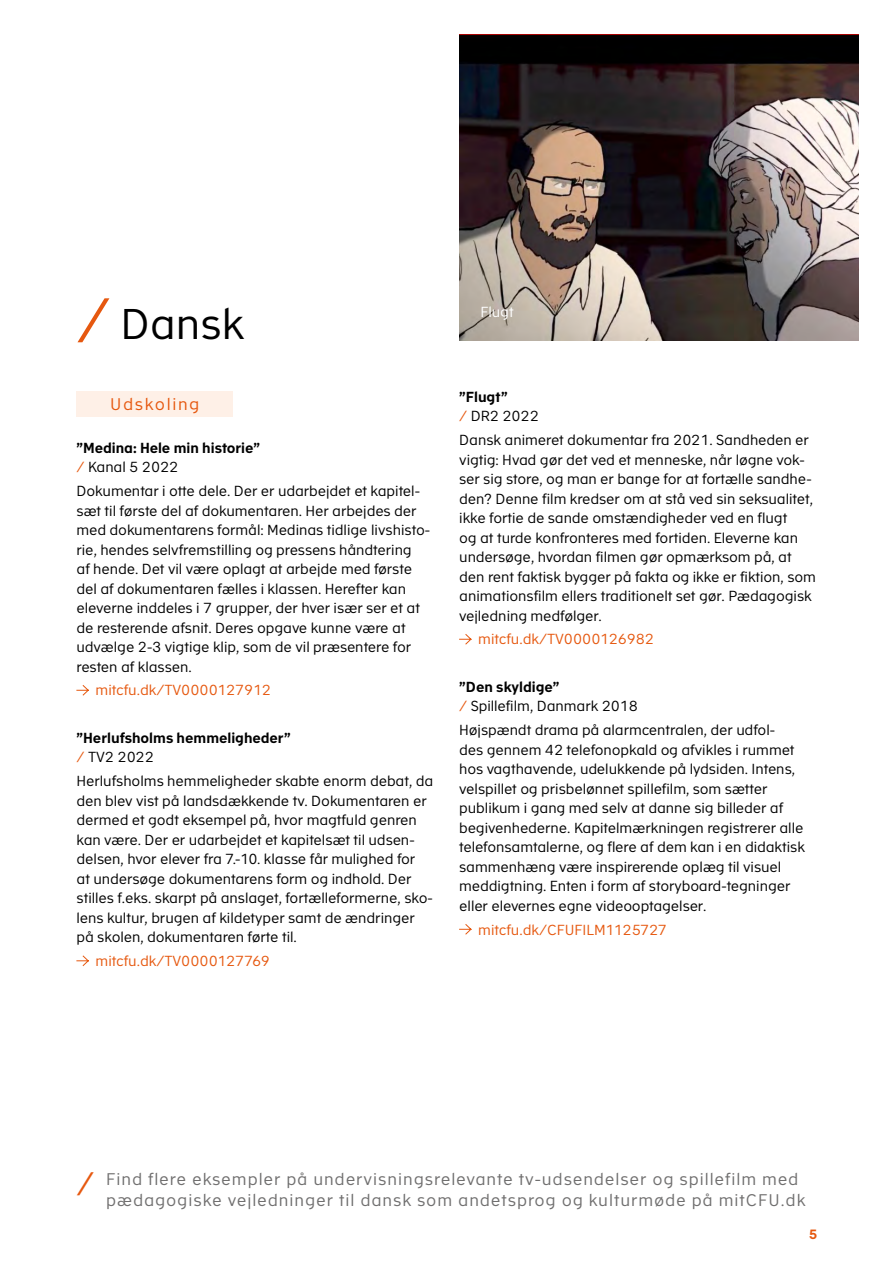
<style>
.page{position:relative;width:893px;height:1263px;background:#fff}
.page>*{position:absolute;margin:0;border:0;box-sizing:border-box;transform-origin:0 0}
.Fag_overskrift{font:42px "Academy Sans";color:#000}
.Fag_overskrift-2{font:31.5px "Academy Sans";color:#e6580f}
.Kort_tekst_grå{font:16.5px/21px "Academy Sans";letter-spacing:.05em;color:#706f6f}
.Kort_tekst_orange{font:16.5px "Academy Sans";letter-spacing:.095em;color:#e6580f}
.Brød{font:14.25px/19.5px "Academy Sans";letter-spacing:-.01em;color:#000}
.Brød-2{font:700 14.25px/19.5px "Academy Sans";letter-spacing:-.005em;color:#000}
.LInk{font:14.25px "Academy Sans";letter-spacing:-.005em;color:#e6580f}
.Brød-3{font:14.25px "Academy Sans";color:#fff}
.t1{font:700 13.2px "Academy Sans";color:#e6580f}
.s1{font-size:60px;color:#e6580f}
.s2{font-weight:400;color:#e6580f}
.s3{font-weight:400}
.s4{color:#e6580f}
</style>
<div class="page">
<div style="left:77px;top:391px;width:156px;height:26px;background:#fef0e7"></div>
<svg style="left:76px;top:685px;width:13px;height:11px"></svg>
<svg style="left:76px;top:955px;width:13px;height:11px"></svg>
<svg style="left:459px;top:634px;width:13px;height:11px"></svg>
<svg style="left:459px;top:924px;width:13px;height:11px"></svg>
<img style="left:459px;top:34px;width:400px;height:306px">
<p class="Fag_overskrift" style="left:77px;top:294px;width:169px"><span class="s1">/</span> Dansk</p>
<p class="Kort_tekst_orange" style="left:110px;top:392px;width:91px">Udskoling</p>
<p class="Brød-2" style="left:77px;top:437px;width:185px">”Medina: Hele min historie” <span class="s2">/</span> <span class="s3">Kanal 5 2022</span></p>
<p class="Brød" style="left:77px;top:480px;width:355px">Dokumentar i otte dele. Der er udarbejdet et kapitel&shy;sæt til første del af dokumentaren. Her arbejdes der med dokumentarens formål: Medinas tidlige livshisto&shy;rie, hendes selvfremstilling og pressens håndtering<br>af hende. Det vil være oplagt at arbejde med første del af dokumentaren fælles i klassen. Herefter kan eleverne inddeles i 7 grupper, der hver især ser et at de resterende afsnit. Deres opgave kunne være at udvælge 2-3 vigtige klip, som de vil præsentere for resten af klassen.</p>
<p class="LInk" style="left:96px;top:680px;width:177px">mitcfu.dk/TV0000127912</p>
<p class="Brød-2" style="left:77px;top:727px;width:216px">”Herlufsholms hemmeligheder” <span class="s2">/</span> <span class="s3">TV2 2022</span></p>
<p class="Brød" style="left:77px;top:770px;width:358px">Herlufsholms hemmeligheder skabte enorm debat, da den blev vist på landsdækkende tv. Dokumentaren er dermed et godt eksempel på, hvor magtfuld genren kan være. Der er udarbejdet et kapitelsæt til udsen&shy;delsen, hvor elever fra 7.-10. klasse får mulighed for<br>at undersøge dokumentarens form og indhold. Der stilles f.eks. skarpt på anslaget, fortælleformerne, sko&shy;lens kultur, brugen af kildetyper samt de ændringer på skolen, dokumentaren førte til.</p>
<p class="LInk" style="left:96px;top:951px;width:176px">mitcfu.dk/TV0000127769</p>
<p class="Brød-3" style="left:480px;top:302px;width:35px">Flugt</p>
<p class="Brød-2" style="left:459px;top:386px;width:50px">”Flugt”</p>
<p class="Brød" style="left:459px;top:406px;width:81px"><span class="s4">/</span> DR2 2022</p>
<p class="Brød" style="left:459px;top:429px;width:358px">Dansk animeret dokumentar fra 2021. Sandheden er vigtig: Hvad gør det ved et menneske, når løgne vok&shy;ser sig store, og man er bange for at fortælle sandhe&shy;den? Denne film kredser om at stå ved sin seksualitet, ikke fortie de sande omstændigheder ved en flugt<br>og at turde konfronteres med fortiden. Eleverne kan undersøge, hvordan filmen gør opmærksom på, at den rent faktisk bygger på fakta og ikke er fiktion, som animationsfilm ellers traditionelt set gør. Pædagogisk vejledning medfølger.</p>
<p class="LInk" style="left:478px;top:629px;width:177px">mitcfu.dk/TV0000126982</p>
<p class="Brød-2" style="left:459px;top:676px;width:102px">”Den skyldige”</p>
<p class="Brød" style="left:459px;top:696px;width:180px"><span class="s4">/</span> Spillefilm, Danmark 2018</p>
<p class="Brød" style="left:459px;top:719px;width:347px">Højspændt drama på alarmcentralen, der udfol-<br>des gennem 42 telefonopkald og afvikles i rummet hos vagthavende, udelukkende på lydsiden. Intens, velspillet og prisbelønnet spillefilm, som sætter publikum i gang med selv at danne sig billeder af begivenhederne. Kapitelmærkningen registrerer alle telefonsamtalerne, og flere af dem kan i en didaktisk sammenhæng være inspirerende oplæg til visuel meddigtning. Enten i form af storyboard-tegninger eller elevernes egne videooptagelser.</p>
<p class="LInk" style="left:478px;top:919px;width:190px">mitcfu.dk/CFUFILM1125727</p>
<p class="Fag_overskrift-2" style="left:77px;top:1161px;width:19px">/</p>
<p class="Kort_tekst_grå" style="left:106px;top:1168px;width:701px">Find flere eksempler på undervisningsrelevante tv-udsendelser og spillefilm med pædagogiske vejledninger til dansk som andetsprog og kulturmøde på mitCFU.dk</p>
<p class="t1" style="left:809px;top:1224px;width:10px">5</p>
</div>
